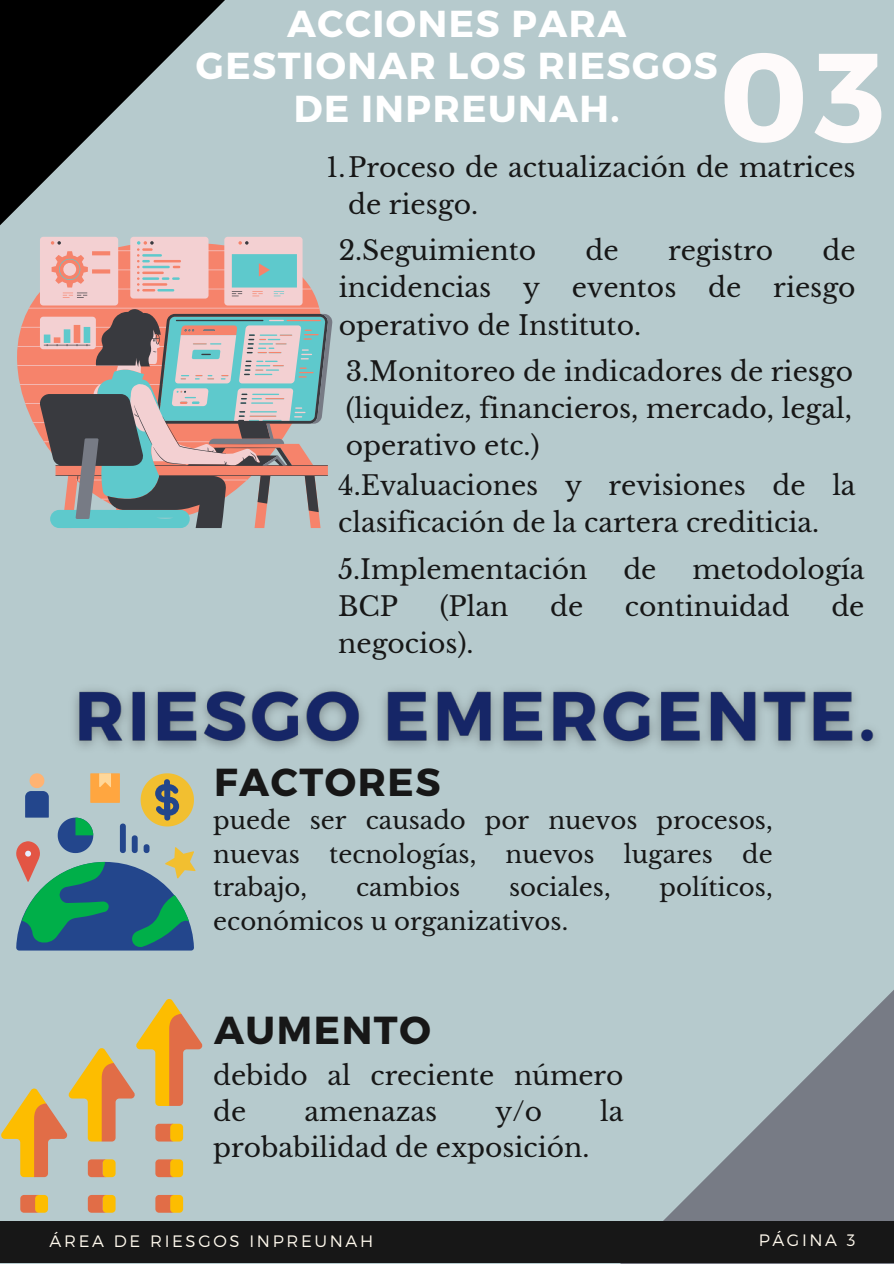
<style>
.page{position:relative;width:894px;height:1264px;background:#fff}
.page>*{position:absolute;margin:0;border:0;box-sizing:border-box;transform-origin:0 0}
.t1{font:700 126.3px "Montserrat";color:#fefafa}
.t2{font:700 39px "Montserrat";letter-spacing:.04em;color:#171717}
.t3{font:700 37.5px/42.8px "Montserrat";letter-spacing:.04em;color:#fff;text-align:center}
.t4{font:26.55px/37.2px "Libre Baskerville";color:#171717}
.t5{font:24.45px/33.8px "Libre Baskerville";color:#171717;text-align:justify}
.t6{font:300 16.5px "Montserrat";letter-spacing:.16em;color:#fff9ed}
</style>
<div class="page">
<div style="left:0;top:0;width:893px;height:1263px;background:#b6cacd"></div>
<svg style="left:0;top:0;width:273px;height:237px"></svg>
<svg style="left:498px;top:991px;width:395px;height:272px"></svg>
<div style="left:0;top:1221px;width:893px;height:41px;background:#171717"></div>
<svg style="left:17px;top:237px;width:286px;height:198px"></svg>
<svg style="left:40px;top:241px;width:281px;height:287px;background:#c9aca7"></svg>
<svg style="left:76px;top:314px;width:256px;height:205px;background:#989897"></svg>
<svg style="left:16px;top:773px;width:180px;height:177px"></svg>
<svg style="left:20px;top:1194px;width:28px;height:18px"></svg>
<svg style="left:88px;top:1194px;width:27px;height:18px"></svg>
<svg style="left:155px;top:1194px;width:28px;height:18px"></svg>
<svg style="left:1px;top:999px;width:202px;height:178px"></svg>
<img style="left:74px;top:689px;width:802px;height:60px">
<h3 class="t3" style="left:196px;top:2px;width:523px">ACCIONES PARA<br>GESTIONAR LOS RIESGOS<br>DE INPREUNAH.</h3>
<h1 class="t1" style="left:719px;top:19px;width:167px">03</h1>
<p class="t4" style="left:348px;top:149px;width:509px;text-indent:-22px">1.Proceso de actualización de matrices de riesgo.</p>
<p class="t4" style="left:339px;top:232px;width:518px;text-align:justify;text-indent:483px">de incidencias y eventos de riesgo operativo de Instituto.</p>
<p class="t4" style="left:339px;top:232px;width:199px">2.Seguimiento</p>
<p class="t4" style="left:585px;top:232px;width:35px">de</p>
<p class="t4" style="left:667px;top:232px;width:107px">registro</p>
<p class="t4" style="left:346px;top:353px;width:509px;text-align:justify">3.Monitoreo de indicadores de riesgo (liquidez, financieros, mercado, legal, operativo etc.)</p>
<p class="t4" style="left:338px;top:467px;width:519px">4.Evaluaciones y revisiones de la clasificación de la cartera crediticia.</p>
<p class="t4" style="left:338px;top:550px;width:251px">5.Implementación</p>
<p class="t4" style="left:623px;top:550px;width:35px">de</p>
<p class="t4" style="left:692px;top:550px;width:174px">metodología</p>
<p class="t4" style="left:338px;top:588px;width:61px">BCP</p>
<p class="t4" style="left:439px;top:588px;width:70px">(Plan</p>
<p class="t4" style="left:550px;top:588px;width:35px">de</p>
<p class="t4" style="left:624px;top:588px;width:166px">continuidad</p>
<p class="t4" style="left:831px;top:588px;width:35px">de</p>
<p class="t4" style="left:338px;top:625px;width:137px">negocios).</p>
<h2 class="t2" style="left:214px;top:757px;width:228px">FACTORES</h2>
<p class="t5" style="left:213px;top:803px;width:561px">puede ser causado por nuevos procesos, nuevas tecnologías, nuevos lugares de trabajo,</p>
<p class="t5" style="left:356px;top:870px;width:106px">cambios</p>
<p class="t5" style="left:509px;top:870px;width:103px">sociales,</p>
<p class="t5" style="left:659px;top:870px;width:115px">políticos,</p>
<p class="t5" style="left:213px;top:904px;width:356px">económicos u organizativos.</p>
<h2 class="t2" style="left:214px;top:1006px;width:218px">AUMENTO</h2>
<p class="t4" style="left:213px;top:1057px;width:412px;line-height:36px">debido al creciente número de</p>
<p class="t4" style="left:304px;top:1093px;width:134px">amenazas</p>
<p class="t4" style="left:495px;top:1093px;width:48px">y/o</p>
<p class="t4" style="left:600px;top:1093px;width:25px">la</p>
<p class="t4" style="left:213px;top:1129px;width:377px">probabilidad de exposición.</p>
<p class="t6" style="left:50px;top:1230px;width:325px">ÁREA DE RIESGOS INPREUNAH</p>
<p class="t6" style="left:758px;top:1230px;width:98px">PÁGINA 3</p>
</div>
